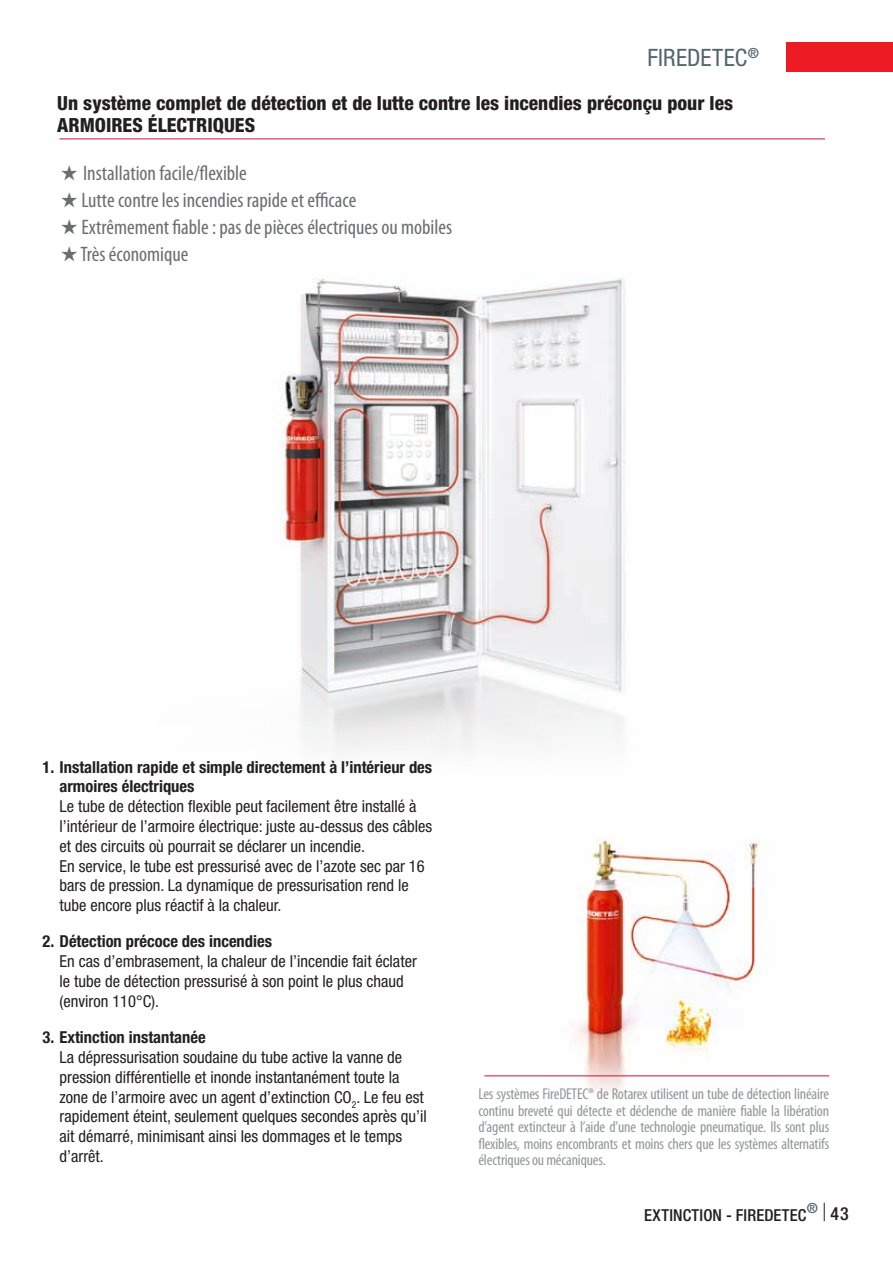
<style>
.page{position:relative;width:893px;height:1263px;background:#fff}
.page>*{position:absolute;margin:0;border:0;box-sizing:border-box;transform-origin:0 0}
.t1{font:condensed 24px "Helvetica Neue LT Std";letter-spacing:.005em;color:#53656e}
.t2{font:condensed 21px "Myriad Pro";color:#6c6d70}
.t3{font:800 condensed 19.5px/22.5px "Helvetica Neue LT Std";color:#231f20}
.t4{font:condensed 16.5px/19.8px "Helvetica Neue LT Std";color:#231f20}
.t5{font:700 condensed 16.5px/19.8px "Helvetica Neue LT Std";color:#231f20}
.t6{font:500 condensed 16.5px "Helvetica Neue LT Std";letter-spacing:.01em;color:#231f20}
.t7{font:condensed 15.75px/16.5px "Myriad Pro";letter-spacing:-.01em;color:#939598;text-align:justify}
.s1{font-size:18px}
</style>
<div class="page">
<div style="left:787px;top:43px;width:106px;height:29px;background:#ed1c24"></div>
<svg style="left:824px;top:1203px;width:1px;height:18px"></svg>
<img style="left:279px;top:278px;width:346px;height:475px">
<hr style="left:60px;top:139px;width:765px;height:1px;background:#cd0f3b">
<img style="left:544px;top:837px;width:232px;height:258px">
<hr style="left:484px;top:1075px;width:345px;height:1px;background:#cd0f3b">
<h1 class="t1" style="left:647px;top:44px;width:113px">FIREDETEC<sup>®</sup></h1>
<p class="t3" style="left:57px;top:91px;width:677px">Un système complet de détection et de lutte contre les incendies préconçu pour les<br>ARMOIRES ÉLECTRIQUES</p>
<p class="t2" style="left:61px;top:161px;width:187px">★ Installation facile/flexible</p>
<p class="t2" style="left:61px;top:188px;width:297px">★ Lutte contre les incendies rapide et efficace</p>
<p class="t2" style="left:61px;top:215px;width:393px">★ Extrêmement fiable : pas de pièces électriques ou mobiles</p>
<p class="t2" style="left:61px;top:242px;width:129px">★Très économique</p>
<p class="t5" style="left:60px;top:756px;width:374px;text-indent:-17px">1. Installation rapide et simple directement à l’intérieur des armoires électriques</p>
<p class="t4" style="left:60px;top:796px;width:374px">Le tube de détection flexible peut facilement être installé à l’intérieur de l’armoire électrique: juste au-dessus des câbles et des circuits où pourrait se déclarer un incendie.<br>En service, le tube est pressurisé avec de l’azote sec par 16 bars de pression. La dynamique de pressurisation rend le tube encore plus réactif à la chaleur.</p>
<p class="t5" style="left:43px;top:931px;width:231px">2. Détection précoce des incendies</p>
<p class="t4" style="left:60px;top:951px;width:359px">En cas d’embrasement, la chaleur de l’incendie fait éclater le tube de détection pressurisé à son point le plus chaud (environ 110°C).</p>
<p class="t5" style="left:43px;top:1027px;width:165px">3. Extinction instantanée</p>
<p class="t4" style="left:60px;top:1047px;width:369px">La dépressurisation soudaine du tube active la vanne de pression différentielle et inonde instantanément toute la zone de l’armoire avec un agent d’extinction CO<sub>2</sub>. Le feu est rapidement éteint, seulement quelques secondes après qu’il ait démarré, minimisant ainsi les dommages et le temps d’arrêt.</p>
<p class="t7" style="left:478px;top:1085px;width:352px">Les systèmes FireDETEC® de Rotarex utilisent un tube de détection linéaire continu breveté qui détecte et déclenche de manière fiable la libération d’agent extincteur à l’aide d’une technologie pneumatique. Ils sont plus flexibles, moins encombrants et moins chers que les systèmes alternatifs électriques ou mécaniques.</p>
<p class="t6" style="left:644px;top:1205px;width:206px">EXTINCTION - FIREDETEC<sup>®</sup> <span class="s1">43</span></p>
</div>
